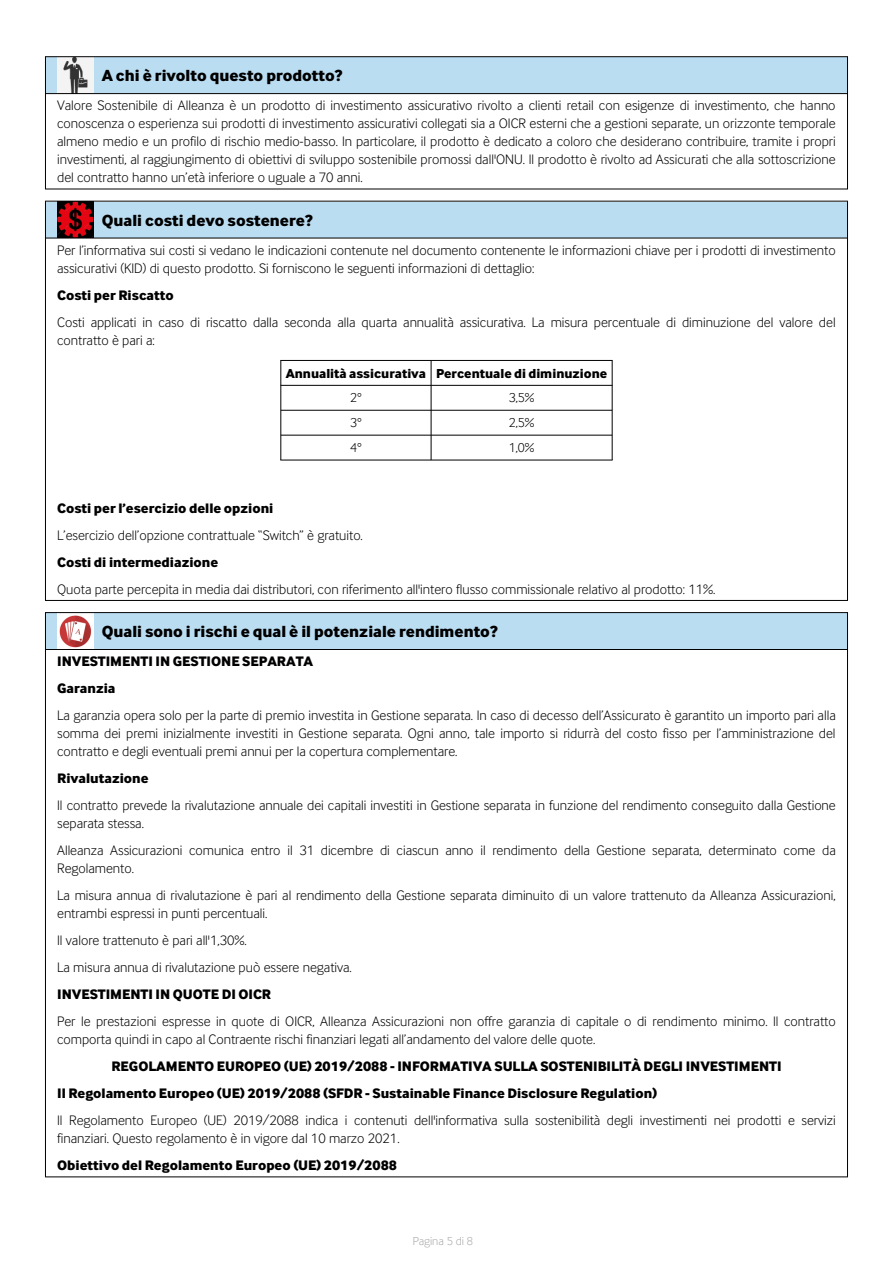
<style>
.page{position:relative;width:893px;height:1263px;background:#fff}
.page>*{position:absolute;margin:0;border:0;box-sizing:border-box;transform-origin:0 0}
.t1{font:700 16.65px "Inter Face Da Ma Lt";color:#000}
.t2{font:14.25px/18px "Inter Face Da Ma Lt";color:#000}
.t3{font:700 14.25px/27px "Inter Face Da Ma Lt";color:#000}
.t4{font:700 13.5px "Inter Face Da Ma Lt";color:#000}
.t5{font:13.5px "Inter Face Da Ma Lt";color:#000}
.t6{font:12px "Inter Face Da Ma Lt";color:#a9a9a9}
</style>
<div class="page">
<div style="left:46px;top:57px;width:56px;height:36px;background:#bbddf2"></div>
<img style="left:57px;top:57px;width:36px;height:36px">
<div style="left:102px;top:57px;width:745px;height:36px;background:#bbddf2"></div>
<hr style="left:45px;top:93px;width:802px;height:1px;background:#000">
<hr style="left:45px;top:56px;width:803px;height:1px;background:#000">
<hr style="left:45px;top:189px;width:803px;height:1px;background:#000">
<hr style="left:45px;top:57px;width:1px;height:132px;background:#000">
<hr style="left:847px;top:57px;width:1px;height:132px;background:#000">
<div style="left:46px;top:202px;width:56px;height:36px;background:#bbddf2"></div>
<img style="left:57px;top:202px;width:36px;height:36px">
<div style="left:102px;top:202px;width:745px;height:36px;background:#bbddf2"></div>
<hr style="left:280px;top:385px;width:332px;height:1px;background:#000">
<svg style="left:430px;top:361px;width:1px;height:24px"></svg>
<hr style="left:280px;top:360px;width:332px;height:1px;background:#000">
<svg style="left:280px;top:360px;width:1px;height:25px"></svg>
<svg style="left:611px;top:361px;width:1px;height:24px"></svg>
<hr style="left:281px;top:410px;width:331px;height:1px;background:#000">
<hr style="left:281px;top:435px;width:331px;height:1px;background:#000">
<hr style="left:430px;top:385px;width:1px;height:75px;background:#000">
<hr style="left:280px;top:460px;width:332px;height:1px;background:#000">
<hr style="left:280px;top:385px;width:1px;height:75px;background:#000">
<hr style="left:611px;top:385px;width:1px;height:75px;background:#000">
<hr style="left:45px;top:238px;width:802px;height:1px;background:#000">
<hr style="left:45px;top:201px;width:803px;height:1px;background:#000">
<hr style="left:45px;top:600px;width:803px;height:1px;background:#000">
<hr style="left:45px;top:201px;width:1px;height:399px;background:#000">
<hr style="left:847px;top:201px;width:1px;height:399px;background:#000">
<div style="left:46px;top:613px;width:56px;height:36px;background:#bbddf2"></div>
<img style="left:57px;top:613px;width:36px;height:36px">
<div style="left:102px;top:613px;width:745px;height:36px;background:#bbddf2"></div>
<hr style="left:45px;top:649px;width:802px;height:1px;background:#000">
<hr style="left:45px;top:612px;width:803px;height:1px;background:#000">
<hr style="left:45px;top:1176px;width:803px;height:1px;background:#000">
<hr style="left:45px;top:613px;width:1px;height:564px;background:#000">
<hr style="left:847px;top:613px;width:1px;height:564px;background:#000">
<p class="t1" style="left:102px;top:70px;width:242px">A chi è rivolto questo prodotto?</p>
<p class="t2" style="left:57px;top:98px;width:780px;text-align:justify">Valore Sostenibile di Alleanza è un prodotto di investimento assicurativo rivolto a clienti retail con esigenze di investimento, che hanno conoscenza o esperienza sui prodotti di investimento assicurativi collegati sia a OICR esterni che a gestioni separate, un orizzonte temporale almeno medio e un profilo di rischio medio-basso. In particolare, il prodotto è dedicato a coloro che desiderano contribuire, tramite i propri investimenti, al raggiungimento di obiettivi di sviluppo sostenibile promossi dall'ONU. Il prodotto è rivolto ad Assicurati che alla sottoscrizione del contratto hanno un’età inferiore o uguale a 70 anni.</p>
<p class="t1" style="left:102px;top:215px;width:212px">Quali costi devo sostenere?</p>
<p class="t2" style="left:57px;top:242px;width:780px">Per l’informativa sui costi si vedano le indicazioni contenute nel documento contenente le informazioni chiave per i prodotti di investimento assicurativi (KID) di questo prodotto. Si forniscono le seguenti informazioni di dettaglio:</p>
<p class="t3" style="left:57px;top:283px;width:118px">Costi per Riscatto</p>
<p class="t2" style="left:57px;top:314px;width:780px">Costi applicati in caso di riscatto dalla seconda alla quarta annualità assicurativa. La misura percentuale di diminuzione del valore del contratto è pari a:</p>
<p class="t4" style="left:286px;top:369px;width:323px">Annualità assicurativa Percentuale di diminuzione</p>
<p class="t5" style="left:350px;top:393px;width:13px">2°</p>
<p class="t5" style="left:509px;top:393px;width:27px">3,5%</p>
<p class="t5" style="left:350px;top:418px;width:13px">3°</p>
<p class="t5" style="left:509px;top:418px;width:27px">2,5%</p>
<p class="t5" style="left:350px;top:443px;width:13px">4°</p>
<p class="t5" style="left:509px;top:443px;width:27px">1,0%</p>
<p class="t3" style="left:57px;top:496px;width:218px">Costi per l’esercizio delle opzioni</p>
<p class="t2" style="left:57px;top:527px;width:307px">L’esercizio dell’opzione contrattuale “Switch” è gratuito.</p>
<p class="t3" style="left:57px;top:550px;width:163px">Costi di intermediazione</p>
<p class="t2" style="left:57px;top:581px;width:659px">Quota parte percepita in media dai distributori, con riferimento all'intero flusso commissionale relativo al prodotto: 11%.</p>
<p class="t1" style="left:102px;top:626px;width:397px">Quali sono i rischi e qual è il potenziale rendimento?</p>
<p class="t3" style="left:57px;top:650px;width:257px">INVESTIMENTI IN GESTIONE SEPARATA<br>Garanzia</p>
<p class="t2" style="left:57px;top:708px;width:780px;text-align:justify">La garanzia opera solo per la parte di premio investita in Gestione separata. In caso di decesso dell’Assicurato è garantito un importo pari alla somma dei premi inizialmente investiti in Gestione separata. Ogni anno, tale importo si ridurrà del costo fisso per l’amministrazione del contratto e degli eventuali premi annui per la copertura complementare.</p>
<p class="t3" style="left:57px;top:767px;width:93px">Rivalutazione</p>
<p class="t2" style="left:57px;top:798px;width:780px">Il contratto prevede la rivalutazione annuale dei capitali investiti in Gestione separata in funzione del rendimento conseguito dalla Gestione separata stessa.</p>
<p class="t2" style="left:57px;top:843px;width:780px">Alleanza Assicurazioni comunica entro il 31 dicembre di ciascun anno il rendimento della Gestione separata, determinato come da<br>Regolamento.</p>
<p class="t2" style="left:57px;top:888px;width:780px">La misura annua di rivalutazione è pari al rendimento della Gestione separata diminuito di un valore trattenuto da Alleanza Assicurazioni, entrambi espressi in punti percentuali.</p>
<p class="t2" style="left:57px;top:928px;width:296px;line-height:27px">Il valore trattenuto è pari all'1,30%.<br>La misura annua di rivalutazione può essere negativa.</p>
<p class="t3" style="left:57px;top:983px;width:215px">INVESTIMENTI IN QUOTE DI OICR</p>
<p class="t2" style="left:57px;top:1014px;width:780px">Per le prestazioni espresse in quote di OICR, Alleanza Assicurazioni non offre garanzia di capitale o di rendimento minimo. Il contratto comporta quindi in capo al Contraente rischi finanziari legati all’andamento del valore delle quote.</p>
<p class="t3" style="left:57px;top:1055px;width:725px;text-indent:54px">REGOLAMENTO EUROPEO (UE) 2019/2088 - INFORMATIVA SULLA SOSTENIBILITÀ DEGLI INVESTIMENTI<br>Il Regolamento Europeo (UE) 2019/2088 (SFDR - Sustainable Finance Disclosure Regulation)</p>
<p class="t2" style="left:57px;top:1113px;width:780px">Il Regolamento Europeo (UE) 2019/2088 indica i contenuti dell'informativa sulla sostenibilità degli investimenti nei prodotti e servizi finanziari. Questo regolamento è in vigore dal 10 marzo 2021.</p>
<p class="t3" style="left:57px;top:1154px;width:341px">Obiettivo del Regolamento Europeo (UE) 2019/2088</p>
<p class="t6" style="left:412px;top:1237px;width:62px">Pagina 5 di 8</p>
</div>
